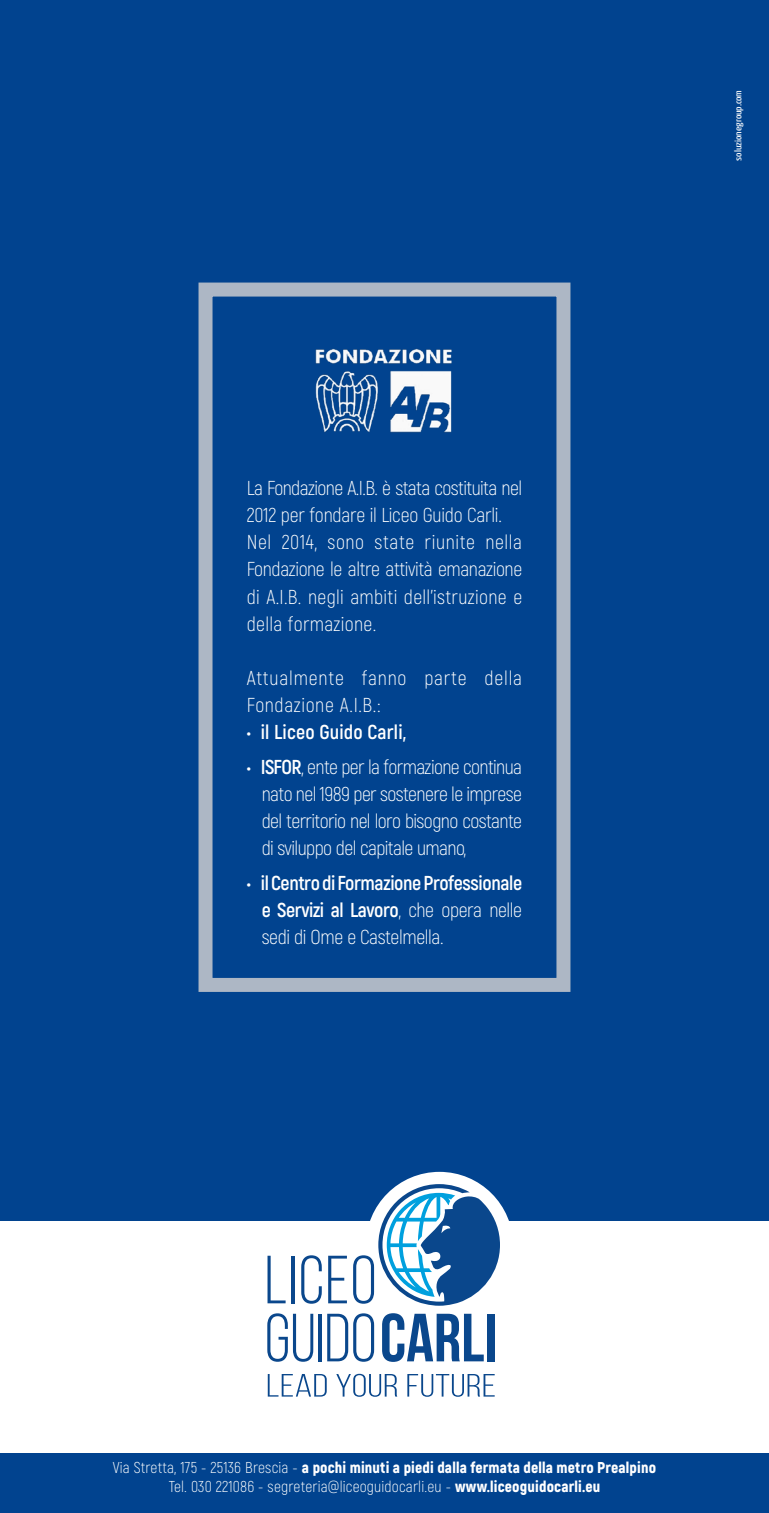
<style>
.page{position:relative;width:769px;height:1513px;background:#fff}
.page>*{position:absolute;margin:0;border:0;box-sizing:border-box;transform-origin:0 0}
.t1{font:300 20.12px/27.1px "Akrobat";letter-spacing:-.01em;color:#fff}
.t2{font:700 20.12px/27.1px "Akrobat";letter-spacing:-.02em;color:#fff;text-align:justify}
.t3{font:300 20.12px/27.1px "Akrobat";letter-spacing:.04em;color:#fff}
.t4{font:700 20.12px "Akrobat";letter-spacing:.01em;color:#fff}
.t5{font:300 15.75px/18.9px "Akrobat";letter-spacing:.01em;color:#fff;text-align:center}
.t6{font:9.62px "Yanone Kaffeesatz";color:#fff;scale:1.2 1}
.s1{font-weight:700}
.s2{font-weight:300}
.s3{font-weight:900}
</style>
<div class="page">
<div style="left:0;top:0;width:769px;height:1220px;background:#01438f"></div>
<div style="left:199px;top:283px;width:371px;height:709px;border:14px solid #adb7c5"></div>
<div style="left:366px;top:1172px;width:147px;height:147px;background:#fff;border-radius:50%"></div>
<svg style="left:267px;top:1256px;width:19px;height:47px"></svg>
<hr style="left:292px;top:1256px;width:3px;height:47px;background:#0a478c">
<svg style="left:301px;top:1255px;width:21px;height:49px"></svg>
<svg style="left:328px;top:1256px;width:19px;height:47px"></svg>
<svg style="left:267px;top:1313px;width:46px;height:49px"></svg>
<hr style="left:319px;top:1314px;width:3px;height:47px;background:#0a478c">
<svg style="left:327px;top:1313px;width:47px;height:49px"></svg>
<svg style="left:382px;top:1313px;width:102px;height:49px"></svg>
<div style="left:487px;top:1314px;width:7px;height:47px;background:#0a478c"></div>
<svg style="left:268px;top:1374px;width:59px;height:23px"></svg>
<svg style="left:336px;top:1374px;width:61px;height:23px"></svg>
<svg style="left:407px;top:1374px;width:88px;height:23px"></svg>
<svg style="left:353px;top:1184px;width:147px;height:122px"></svg>
<div style="left:0;top:1453px;width:769px;height:60px;background:#01438f"></div>
<img style="left:315px;top:348px;width:137px;height:85px">
<p class="t1" style="left:247px;top:474px;width:277px">La Fondazione A.I.B. è stata costituita nel 2012 per fondare il Liceo Guido Carli.<br>Nel 2014, sono state riunite nella Fondazione le altre attività emanazione di A.I.B. negli ambiti dell’istruzione e della formazione.</p>
<p class="t3" style="left:247px;top:664px;width:277px">Attualmente fanno parte della<br>Fondazione A.I.B.:</p>
<p class="t4" style="left:247px;top:720px;width:161px">• il Liceo Guido Carli,</p>
<p class="t1" style="left:262px;top:753px;width:262px;text-align:justify;text-indent:-15px"><span class="s1">• ISFOR</span>, ente per la formazione continua nato nel 1989 per sostenere le imprese del territorio nel loro bisogno costante di sviluppo del capitale umano,</p>
<p class="t2" style="left:262px;top:869px;width:262px;text-indent:-15px">• il Centro di Formazione Professionale e Servizi al Lavoro<span class="s2">, che opera nelle sedi di Ome e Castelmella.</span></p>
<p class="t6" style="left:731px;top:161px;width:60px;rotate:-90deg">soluzionegroup.com</p>
<p class="t5" style="left:113px;top:1458px;width:545px">Via Stretta, 175 - 25136 Brescia - <span class="s3">a pochi minuti a piedi dalla fermata della metro Prealpino<br></span>Tel. 030 221086 - segreteria@liceoguidocarli.eu - <span class="s3">www.liceoguidocarli.eu</span></p>
</div>
